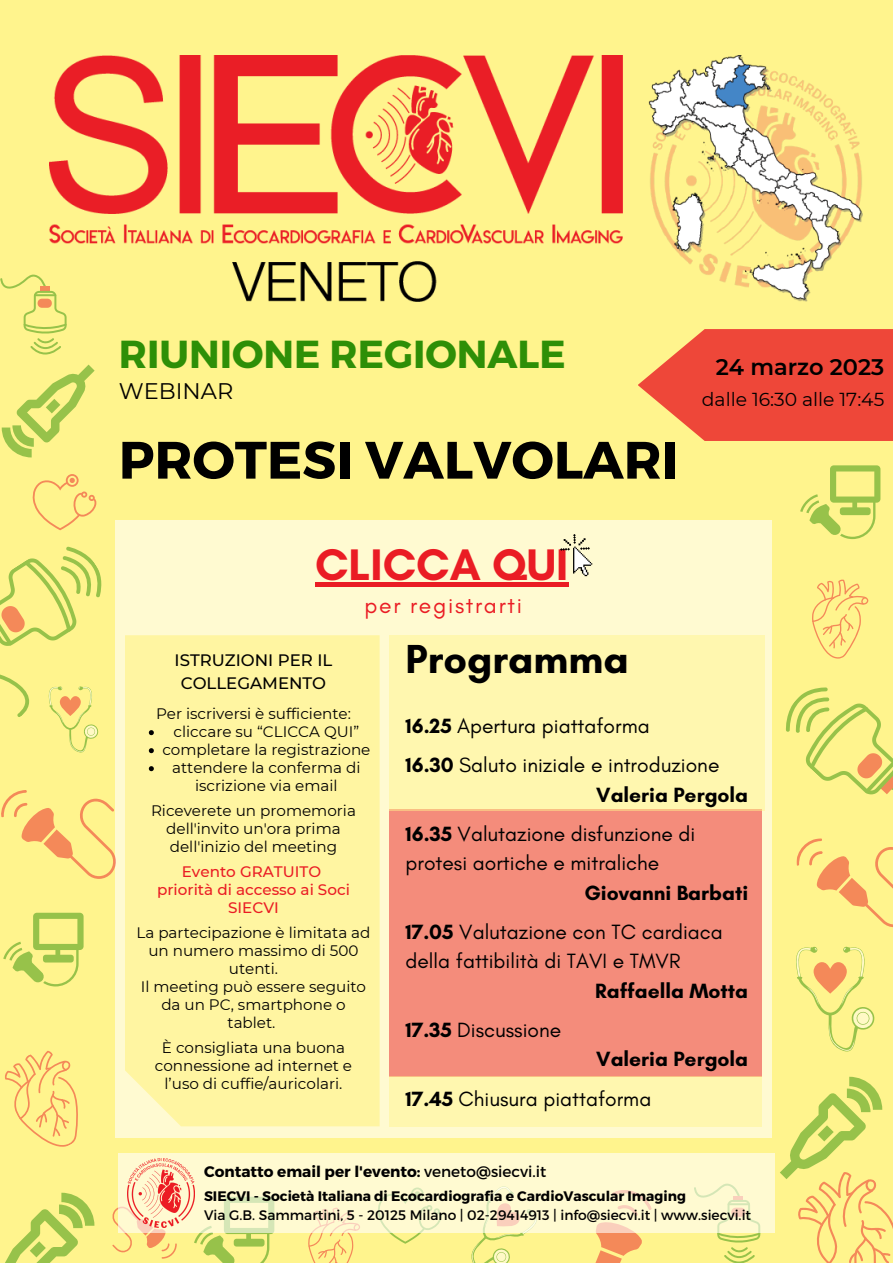
<style>
.page{position:relative;width:893px;height:1263px;background:#fff48d}
.page>*{position:absolute;margin:0;border:0;box-sizing:border-box;transform-origin:0 0}
.t1{font:700 52.5px "Montserrat";color:#000}
.t2{font:700 45px "Glacial Indifference";color:#ea1c24}
.t3{font:700 41.25px "Glacial Indifference";color:#000}
.t4{font:700 39px "Montserrat";color:#2e8f07}
.t5{font:22.88px "Glacial Indifference";letter-spacing:.075em;color:#ea1c24}
.t6{font:600 22.5px "Montserrat";color:#000}
.t7{font:22.5px "Montserrat";color:#000}
.t8{font:21px/39.4px "Glacial Indifference";color:#000}
.t9{font:700 21px/39.4px "Glacial Indifference";color:#000}
.t10{font:18.75px "Montserrat";color:#000}
.t11{font:500 16.58px/23px "Montserrat";color:#000;text-align:center}
.t12{font:700 15.3px "Montserrat";color:#000}
.t13{font:15.15px/18px "Montserrat";color:#000;text-align:center}
.t14{font:500 15.15px/18px "Montserrat";color:#ea1c24;text-align:center}
.t15{font:13.8px "Montserrat";color:#000}
.t16{font:700 13.8px "Montserrat";color:#000}
.s1{font-weight:700}
.s2{font-weight:400}
</style>
<div class="page">
<svg style="left:5px;top:1193px;width:89px;height:70px"></svg>
<svg style="left:194px;top:1233px;width:79px;height:30px"></svg>
<svg style="left:717px;top:1233px;width:43px;height:30px"></svg>
<div style="left:115px;top:520px;width:656px;height:617px;background:#fffad1"></div>
<svg style="left:112px;top:1207px;width:65px;height:52px"></svg>
<svg style="left:5px;top:1050px;width:73px;height:97px"></svg>
<svg style="left:2px;top:365px;width:93px;height:92px"></svg>
<svg style="left:308px;top:1233px;width:46px;height:30px"></svg>
<svg style="left:471px;top:1233px;width:54px;height:30px"></svg>
<svg style="left:389px;top:1233px;width:32px;height:11px"></svg>
<svg style="left:800px;top:465px;width:80px;height:74px"></svg>
<svg style="left:638px;top:329px;width:255px;height:112px;background:#f05d43"></svg>
<svg style="left:812px;top:579px;width:56px;height:80px"></svg>
<svg style="left:786px;top:687px;width:107px;height:108px"></svg>
<svg style="left:796px;top:838px;width:97px;height:90px"></svg>
<svg style="left:796px;top:947px;width:78px;height:104px"></svg>
<svg style="left:780px;top:1077px;width:113px;height:186px"></svg>
<svg style="left:33px;top:474px;width:63px;height:56px"></svg>
<svg style="left:595px;top:1233px;width:47px;height:30px"></svg>
<svg style="left:0;top:546px;width:102px;height:207px"></svg>
<svg style="left:1px;top:790px;width:115px;height:89px"></svg>
<svg style="left:3px;top:913px;width:81px;height:73px"></svg>
<svg style="left:118px;top:1153px;width:657px;height:80px;background:#fdf7cf"></svg>
<img style="left:127px;top:1158px;width:67px;height:69px">
<div style="left:315px;top:582px;width:253px;height:5px;background:#ea1c24"></div>
<div style="left:125px;top:635px;width:254px;height:491px;background:#fff5a1"></div>
<img style="left:560px;top:534px;width:33px;height:53px">
<img style="left:49px;top:55px;width:813px;height:246px">
<div style="left:389px;top:809px;width:373px;height:268px;background:#f48c7b"></div>
<svg style="left:149px;top:730px;width:5px;height:5px"></svg>
<svg style="left:149px;top:748px;width:5px;height:5px"></svg>
<svg style="left:149px;top:766px;width:5px;height:5px"></svg>
<div style="left:389px;top:635px;width:375px;height:176px;background:#fff7af"></div>
<div style="left:389px;top:1077px;width:373px;height:49px;background:#fff7af"></div>
<svg style="left:0;top:275px;width:67px;height:79px"></svg>
<h3 class="t4" style="left:119px;top:329px;width:448px">RIUNIONE REGIONALE</h3>
<h3 class="t7" style="left:119px;top:377px;width:116px">WEBINAR</h3>
<h1 class="t1" style="left:119px;top:426px;width:561px">PROTESI VALVOLARI</h1>
<h2 class="t2" style="left:315px;top:537px;width:255px">CLICCA QUI</h2>
<h3 class="t5" style="left:364px;top:591px;width:159px">per registrarti</h3>
<h3 class="t6" style="left:716px;top:354px;width:170px">24 marzo 2023</h3>
<p class="t10" style="left:702px;top:388px;width:184px">dalle 16:30 alle 17:45</p>
<p class="t11" style="left:175px;top:648px;width:159px">ISTRUZIONI PER IL<br>COLLEGAMENTO</p>
<p class="t13" style="left:156px;top:705px;width:196px">Per iscriversi è sufficiente:</p>
<p class="t13" style="left:162px;top:723px;width:210px">cliccare su “CLICCA QUI” completare la registrazione attendere la conferma di iscrizione via email</p>
<p class="t13" style="left:151px;top:802px;width:206px">Riceverete un promemoria dell'invito un'ora prima dell'inizio del meeting</p>
<p class="t14" style="left:157px;top:863px;width:194px">Evento GRATUITO priorità di accesso ai Soci<br>SIECVI</p>
<p class="t13" style="left:136px;top:924px;width:235px">La partecipazione è limitata ad un numero massimo di 500 utenti.<br>Il meeting può essere seguito da un PC, smartphone o tablet.</p>
<p class="t13" style="left:155px;top:1039px;width:199px">È consigliata una buona connessione ad internet e l’uso di cuffie/auricolari.</p>
<h3 class="t3" style="left:405px;top:633px;width:225px">Programma</h3>
<h3 class="t8" style="left:405px;top:706px;width:315px"><span class="s1">16.25</span> Apertura piattaforma<br><span class="s1">16.30</span> Saluto iniziale e introduzione</h3>
<h3 class="t8" style="left:405px;top:775px;width:344px;text-indent:191px"><span class="s1">Valeria Pergola<br>16.35</span> Valutazione disfunzione di</h3>
<h3 class="t8" style="left:405px;top:843px;width:255px">protesi aortiche e mitraliche</h3>
<h3 class="t8" style="left:405px;top:872px;width:344px;text-indent:179px"><span class="s1">Giovanni Barbati<br>17.05</span> Valutazione con TC cardiaca</h3>
<h3 class="t8" style="left:405px;top:941px;width:276px">della fattibilità di TAVI e TMVR</h3>
<h3 class="t9" style="left:595px;top:970px;width:154px">Raffaella Motta</h3>
<h3 class="t8" style="left:405px;top:1010px;width:157px"><span class="s1">17.35</span> Discussione</h3>
<h3 class="t9" style="left:405px;top:1039px;width:344px;text-indent:191px">Valeria Pergola<br>17.45 <span class="s2">Chiusura piattaforma</span></h3>
<p class="t12" style="left:204px;top:1161px;width:344px">Contatto email per l'evento: <span class="s2">veneto@siecvi.it</span></p>
<p class="t16" style="left:204px;top:1187px;width:483px">SIECVI - Società Italiana di Ecocardiografia e CardioVascular Imaging</p>
<p class="t15" style="left:204px;top:1206px;width:548px">Via G.B. Sammartini, 5 - 20125 Milano | 02-29414913 | info@siecvi.it | www.siecvi.it</p>
</div>
